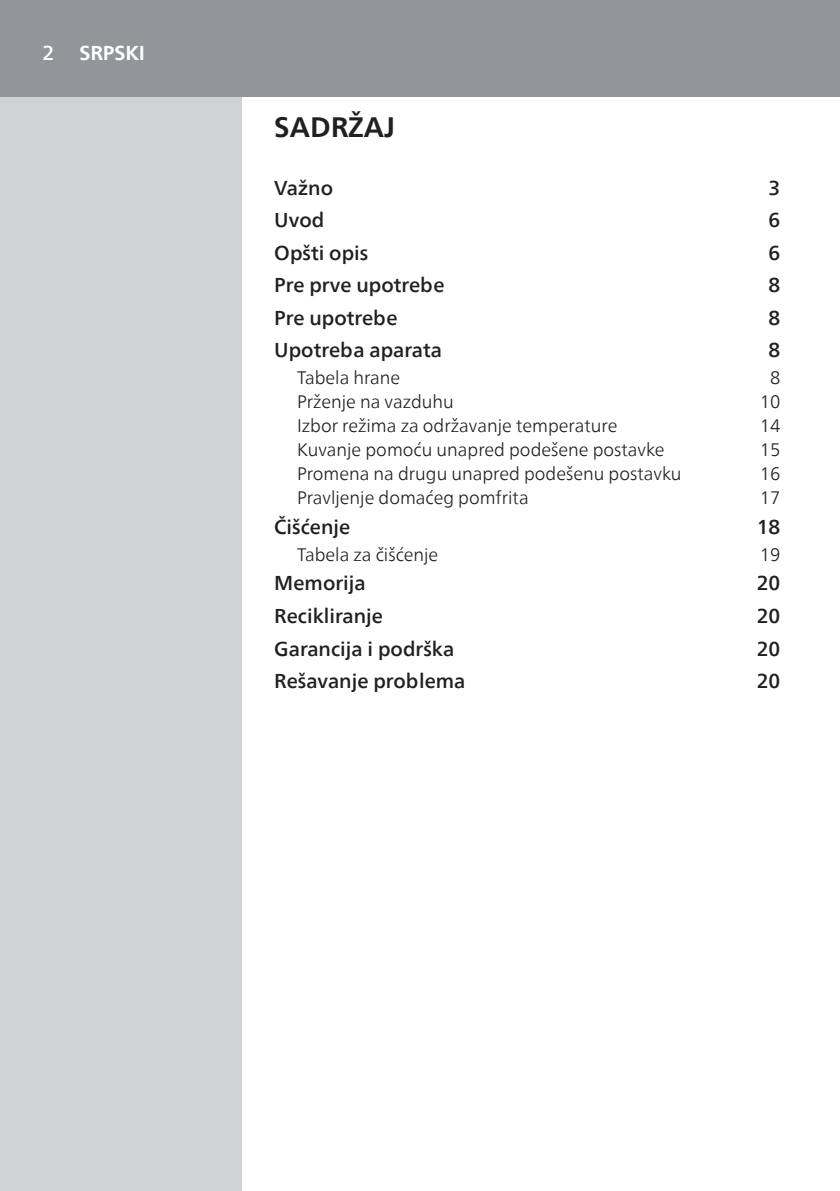
<style>
.page{position:relative;width:840px;height:1191px;background:#fff}
.page>*{position:absolute;margin:0;border:0;box-sizing:border-box;transform-origin:0 0}
.tol_toc-entry{font:700 28px "Neue Frutiger World";color:#231f20}
.t1{font:500 20px "Neue Frutiger World";color:#231f20}
.t2{font:700 20px "Neue Frutiger World";color:#fff}
.t3{font:500 20px "Neue Frutiger World";color:#fff}
.t4{font:300 18px "Neue Frutiger World";color:#231f20}
</style>
<div class="page">
<hr style="left:839px;top:0;width:1px;height:98px;background:#939598">
<div style="left:0;top:85px;width:241px;height:1106px;background:#d1d2d4"></div>
<div style="left:0;top:0;width:839px;height:96px;background:#939598"></div>
<p class="t3" style="left:43px;top:36px;width:13px">2</p>
<p class="t2" style="left:79px;top:35px;width:67px">SRPSKI</p>
<p class="tol_toc-entry" style="left:274px;top:102px;width:122px">SADRŽAJ</p>
<p class="t1" style="left:274px;top:171px;width:60px">Važno</p>
<p class="t1" style="left:768px;top:171px;width:13px">3</p>
<p class="t1" style="left:274px;top:204px;width:51px">Uvod</p>
<p class="t1" style="left:768px;top:204px;width:13px">6</p>
<p class="t1" style="left:274px;top:236px;width:95px">Opšti opis</p>
<p class="t1" style="left:768px;top:236px;width:13px">6</p>
<p class="t1" style="left:274px;top:269px;width:172px">Pre prve upotrebe</p>
<p class="t1" style="left:768px;top:269px;width:13px">8</p>
<p class="t1" style="left:274px;top:301px;width:125px">Pre upotrebe</p>
<p class="t1" style="left:768px;top:301px;width:13px">8</p>
<p class="t1" style="left:274px;top:334px;width:169px">Upotreba aparata</p>
<p class="t1" style="left:768px;top:334px;width:13px">8</p>
<p class="t4" style="left:297px;top:364px;width:105px">Tabela hrane</p>
<p class="t4" style="left:769px;top:364px;width:12px">8</p>
<p class="t4" style="left:297px;top:388px;width:158px">Prženje na vazduhu</p>
<p class="t4" style="left:759px;top:388px;width:22px">10</p>
<p class="t4" style="left:297px;top:412px;width:322px">Izbor režima za održavanje temperature</p>
<p class="t4" style="left:759px;top:412px;width:22px">14</p>
<p class="t4" style="left:297px;top:436px;width:369px">Kuvanje pomoću unapred podešene postavke</p>
<p class="t4" style="left:759px;top:436px;width:22px">15</p>
<p class="t4" style="left:297px;top:460px;width:386px">Promena na drugu unapred podešenu postavku</p>
<p class="t4" style="left:759px;top:460px;width:22px">16</p>
<p class="t4" style="left:297px;top:484px;width:233px">Pravljenje domaćeg pomfrita</p>
<p class="t4" style="left:759px;top:484px;width:22px">17</p>
<p class="t1" style="left:274px;top:510px;width:77px">Čišćenje</p>
<p class="t1" style="left:756px;top:510px;width:25px">18</p>
<p class="t4" style="left:297px;top:540px;width:143px">Tabela za čišćenje</p>
<p class="t4" style="left:759px;top:540px;width:22px">19</p>
<p class="t1" style="left:274px;top:567px;width:93px">Memorija</p>
<p class="t1" style="left:756px;top:567px;width:25px">20</p>
<p class="t1" style="left:274px;top:599px;width:110px">Recikliranje</p>
<p class="t1" style="left:756px;top:599px;width:25px">20</p>
<p class="t1" style="left:274px;top:632px;width:181px">Garancija i podrška</p>
<p class="t1" style="left:756px;top:632px;width:25px">20</p>
<p class="t1" style="left:274px;top:664px;width:192px">Rešavanje problema</p>
<p class="t1" style="left:756px;top:664px;width:25px">20</p>
</div>
